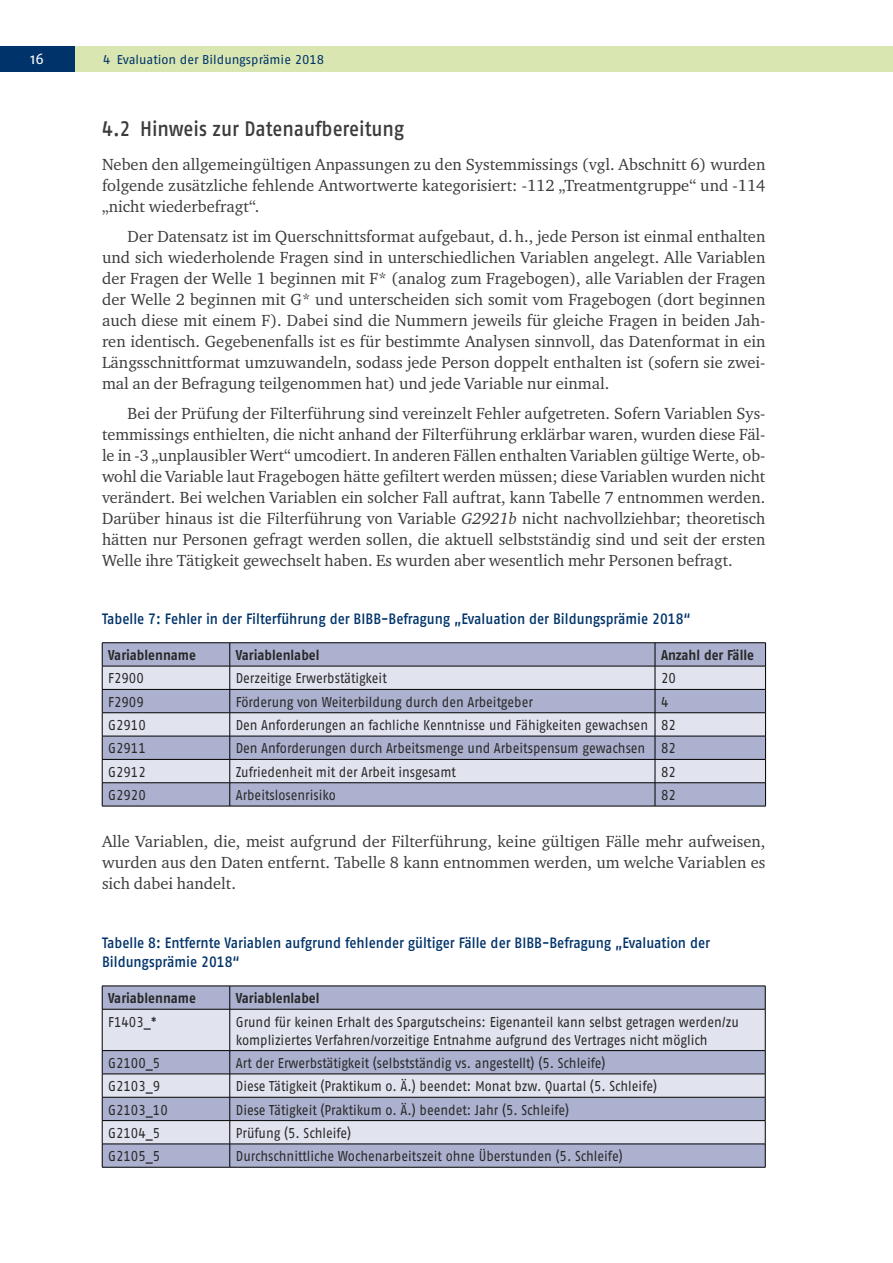
<style>
.page{position:relative;width:893px;height:1263px;background:#fff}
.page>*{position:absolute;margin:0;border:0;box-sizing:border-box;transform-origin:0 0}
.Heads_Head_2{font:500 21px "Fago Pro";letter-spacing:-.005em;color:#3c3c3b;scale:.9 1}
.flowing_text_basic_plus{font:16.5px/21px "Charter ITC Pro";color:#3c3c3b;text-align:justify}
.flowing_text_basic{font:16.5px/21px "Charter ITC Pro";color:#3c3c3b;text-align:justify}
.flowing_text_basic_plus_line{font:16.5px/21px "Charter ITC Pro";color:#3c3c3b;text-align:justify}
.t1{font:500 15px/19.5px "Fago Pro";color:#00336a;scale:.9 1}
.t2{font:15px "Fago Pro";color:#fff}
.tables_Standard_Tabelle_p{font:14.25px/18px "Fago Pro";color:#282827;scale:.9 1}
.tables_Standard_Tabelle_p-2{font:700 14.25px "Fago Pro";color:#282827;scale:.9 1}
.t3{font:12.75px "Fago Pro";color:#00336a}
.s1{font-style:italic}
</style>
<div class="page">
<div style="left:46px;top:46px;width:847px;height:26px;background:#d9e6b1"></div>
<div style="left:0;top:46px;width:74px;height:26px;background:#00336a"></div>
<svg style="left:103px;top:643px;width:662px;height:163px;background:#a5abc8"></svg>
<svg style="left:103px;top:667px;width:662px;height:115px;background:#c8ccdf"></svg>
<hr style="left:102px;top:689px;width:128px;height:1px;background:#000">
<hr style="left:230px;top:689px;width:425px;height:1px;background:#000">
<hr style="left:655px;top:689px;width:111px;height:1px;background:#000">
<hr style="left:102px;top:712px;width:128px;height:1px;background:#000">
<hr style="left:230px;top:712px;width:425px;height:1px;background:#000">
<hr style="left:655px;top:712px;width:111px;height:1px;background:#000">
<hr style="left:102px;top:736px;width:128px;height:1px;background:#000">
<hr style="left:230px;top:736px;width:425px;height:1px;background:#000">
<hr style="left:655px;top:736px;width:111px;height:1px;background:#000">
<hr style="left:102px;top:759px;width:128px;height:1px;background:#000">
<hr style="left:230px;top:759px;width:425px;height:1px;background:#000">
<hr style="left:655px;top:759px;width:111px;height:1px;background:#000">
<hr style="left:102px;top:782px;width:128px;height:1px;background:#000">
<hr style="left:230px;top:782px;width:425px;height:1px;background:#000">
<svg style="left:230px;top:643px;width:1px;height:163px"></svg>
<hr style="left:655px;top:782px;width:111px;height:1px;background:#000">
<svg style="left:655px;top:643px;width:1px;height:163px"></svg>
<hr style="left:102px;top:806px;width:128px;height:1px;background:#000">
<hr style="left:230px;top:806px;width:425px;height:1px;background:#000">
<hr style="left:655px;top:806px;width:111px;height:1px;background:#000">
<hr style="left:102px;top:642px;width:128px;height:1px;background:#000">
<svg style="left:102px;top:643px;width:1px;height:163px"></svg>
<hr style="left:230px;top:642px;width:425px;height:1px;background:#000">
<hr style="left:655px;top:642px;width:111px;height:1px;background:#000">
<svg style="left:765px;top:643px;width:1px;height:163px"></svg>
<hr style="left:102px;top:666px;width:128px;height:1px;background:#000">
<hr style="left:230px;top:666px;width:425px;height:1px;background:#000">
<hr style="left:655px;top:666px;width:111px;height:1px;background:#000">
<div style="left:103px;top:987px;width:662px;height:180px;background:#abb1cf"></div>
<svg style="left:103px;top:1010px;width:662px;height:134px;background:#cbcee0"></svg>
<svg style="left:230px;top:987px;width:1px;height:22px"></svg>
<hr style="left:102px;top:1009px;width:1px;height:41px;background:#000">
<hr style="left:230px;top:1009px;width:1px;height:41px;background:#000">
<hr style="left:765px;top:1009px;width:1px;height:41px;background:#000">
<hr style="left:102px;top:1050px;width:128px;height:1px;background:#000">
<hr style="left:230px;top:1050px;width:535px;height:1px;background:#000">
<hr style="left:102px;top:1074px;width:128px;height:1px;background:#000">
<hr style="left:230px;top:1074px;width:535px;height:1px;background:#000">
<hr style="left:102px;top:1097px;width:128px;height:1px;background:#000">
<hr style="left:230px;top:1097px;width:535px;height:1px;background:#000">
<hr style="left:102px;top:1120px;width:128px;height:1px;background:#000">
<hr style="left:230px;top:1120px;width:535px;height:1px;background:#000">
<hr style="left:102px;top:1144px;width:128px;height:1px;background:#000">
<svg style="left:102px;top:1051px;width:1px;height:116px"></svg>
<hr style="left:230px;top:1144px;width:535px;height:1px;background:#000">
<svg style="left:230px;top:1051px;width:1px;height:116px"></svg>
<svg style="left:765px;top:1051px;width:1px;height:116px"></svg>
<hr style="left:102px;top:1167px;width:128px;height:1px;background:#000">
<hr style="left:230px;top:1167px;width:535px;height:1px;background:#000">
<hr style="left:102px;top:986px;width:128px;height:1px;background:#000">
<svg style="left:102px;top:986px;width:1px;height:23px"></svg>
<hr style="left:230px;top:986px;width:535px;height:1px;background:#000">
<svg style="left:765px;top:986px;width:1px;height:23px"></svg>
<hr style="left:102px;top:1009px;width:128px;height:1px;background:#000">
<hr style="left:230px;top:1009px;width:535px;height:1px;background:#000">
<p class="t2" style="left:17px;top:50px;width:29px">1616</p>
<p class="t3" style="left:103px;top:52px;width:223px">4 Evaluation der Bildungsprämie 2018</p>
<h2 class="Heads_Head_2" style="left:102px;top:116px;width:337px">4.2 Hinweis zur Datenaufbereitung</h2>
<p class="flowing_text_basic" style="left:102px;top:153px;width:665px">Neben den allgemeingültigen Anpassungen zu den Systemmissings (vgl. Abschnitt 6) wurden folgende zusätzliche fehlende Antwortwerte kategorisiert: -112 „Treatmentgruppe“ und -114 „nicht wiederbefragt“.</p>
<p class="flowing_text_basic_plus" style="left:102px;top:225px;width:665px;text-indent:26px">Der Datensatz ist im Querschnittsformat aufgebaut, d.h., jede Person ist einmal enthalten und sich wiederholende Fragen sind in unterschiedlichen Variablen angelegt. Alle Variablen der Fragen der Welle 1 beginnen mit F* (analog zum Fragebogen), alle Variablen der Fragen der Welle 2 beginnen mit G* und unterscheiden sich somit vom Fragebogen (dort beginnen auch diese mit einem F). Dabei sind die Nummern jeweils für gleiche Fragen in beiden Jah&shy;ren identisch. Gegebenenfalls ist es für bestimmte Analysen sinnvoll, das Datenformat in ein Längsschnittformat umzuwandeln, sodass jede Person doppelt enthalten ist (sofern sie zwei&shy;mal an der Befragung teilgenommen hat) und jede Variable nur einmal.</p>
<p class="flowing_text_basic_plus" style="left:102px;top:402px;width:665px;text-indent:26px">Bei der Prüfung der Filterführung sind vereinzelt Fehler aufgetreten. Sofern Variablen Sys&shy;temmissings enthielten, die nicht anhand der Filterführung erklärbar waren, wurden diese Fäl&shy;le in -3 „unplausibler Wert“ umcodiert. In anderen Fällen enthalten Variablen gültige Werte, ob&shy;wohl die Variable laut Fragebogen hätte gefiltert werden müssen; diese Variablen wurden nicht verändert. Bei welchen Variablen ein solcher Fall auftrat, kann Tabelle 7 entnommen werden.<br>Darüber hinaus ist die Filterführung von Variable <span class="s1">G2921b</span> nicht nachvollziehbar; theoretisch hätten nur Personen gefragt werden sollen, die aktuell selbstständig sind und seit der ersten Welle ihre Tätigkeit gewechselt haben. Es wurden aber wesentlich mehr Personen befragt.</p>
<p class="t1" style="left:102px;top:609px;width:656px">Tabelle 7: Fehler in der Filterführung der BIBB-Befragung „Evaluation der Bildungsprämie 2018“</p>
<p class="tables_Standard_Tabelle_p-2" style="left:108px;top:646px;width:99px">Variablenname</p>
<p class="tables_Standard_Tabelle_p-2" style="left:236px;top:646px;width:95px">Variablenlabel</p>
<p class="tables_Standard_Tabelle_p-2" style="left:661px;top:646px;width:105px">Anzahl der Fälle</p>
<p class="tables_Standard_Tabelle_p" style="left:108px;top:669px;width:41px">F2900</p>
<p class="tables_Standard_Tabelle_p" style="left:236px;top:669px;width:169px">Derzeitige Erwerbstätigkeit</p>
<p class="tables_Standard_Tabelle_p" style="left:661px;top:669px;width:18px">20</p>
<p class="tables_Standard_Tabelle_p" style="left:108px;top:693px;width:41px">F2909</p>
<p class="tables_Standard_Tabelle_p" style="left:236px;top:693px;width:332px">Förderung von Weiterbildung durch den Arbeitgeber</p>
<p class="tables_Standard_Tabelle_p" style="left:661px;top:693px;width:10px">4</p>
<p class="tables_Standard_Tabelle_p" style="left:108px;top:716px;width:43px">G2910</p>
<p class="tables_Standard_Tabelle_p" style="left:236px;top:716px;width:460px">Den Anforderungen an fachliche Kenntnisse und Fähigkeiten gewachsen</p>
<p class="tables_Standard_Tabelle_p" style="left:661px;top:716px;width:18px">82</p>
<p class="tables_Standard_Tabelle_p" style="left:108px;top:739px;width:43px">G2911</p>
<p class="tables_Standard_Tabelle_p" style="left:236px;top:739px;width:457px">Den Anforderungen durch Arbeitsmenge und Arbeitspensum gewachsen</p>
<p class="tables_Standard_Tabelle_p" style="left:661px;top:739px;width:18px">82</p>
<p class="tables_Standard_Tabelle_p" style="left:108px;top:763px;width:43px">G2912</p>
<p class="tables_Standard_Tabelle_p" style="left:236px;top:763px;width:246px">Zufriedenheit mit der Arbeit insgesamt</p>
<p class="tables_Standard_Tabelle_p" style="left:661px;top:763px;width:18px">82</p>
<p class="tables_Standard_Tabelle_p" style="left:108px;top:786px;width:43px">G2920</p>
<p class="tables_Standard_Tabelle_p" style="left:236px;top:786px;width:113px">Arbeitslosenrisiko</p>
<p class="tables_Standard_Tabelle_p" style="left:661px;top:786px;width:18px">82</p>
<p class="flowing_text_basic_plus_line" style="left:102px;top:831px;width:665px">Alle Variablen, die, meist aufgrund der Filterführung, keine gültigen Fälle mehr aufweisen, wurden aus den Daten entfernt. Tabelle 8 kann entnommen werden, um welche Variablen es sich dabei handelt.</p>
<p class="t1" style="left:102px;top:932px;width:677px">Tabelle 8: Entfernte Variablen aufgrund fehlender gültiger Fälle der BIBB-Befragung „Evaluation der<br>Bildungsprämie 2018“</p>
<p class="tables_Standard_Tabelle_p-2" style="left:108px;top:990px;width:99px">Variablenname</p>
<p class="tables_Standard_Tabelle_p-2" style="left:236px;top:990px;width:95px">Variablenlabel</p>
<p class="tables_Standard_Tabelle_p" style="left:108px;top:1012px;width:56px">F1403_*</p>
<p class="tables_Standard_Tabelle_p" style="left:236px;top:1012px;width:561px">Grund für keinen Erhalt des Spargutscheins: Eigenanteil kann selbst getragen werden/zu kompliziertes Verfahren/vorzeitige Entnahme aufgrund des Vertrages nicht möglich</p>
<p class="tables_Standard_Tabelle_p" style="left:108px;top:1054px;width:59px">G2100_5</p>
<p class="tables_Standard_Tabelle_p" style="left:236px;top:1054px;width:412px">Art der Erwerbstätigkeit (selbstständig vs. angestellt) (5. Schleife)</p>
<p class="tables_Standard_Tabelle_p" style="left:108px;top:1077px;width:59px">G2103_9</p>
<p class="tables_Standard_Tabelle_p" style="left:236px;top:1077px;width:470px">Diese Tätigkeit (Praktikum o. Ä.) beendet: Monat bzw. Quartal (5. Schleife)</p>
<p class="tables_Standard_Tabelle_p" style="left:108px;top:1100px;width:68px">G2103_10</p>
<p class="tables_Standard_Tabelle_p" style="left:236px;top:1100px;width:372px">Diese Tätigkeit (Praktikum o. Ä.) beendet: Jahr (5. Schleife)</p>
<p class="tables_Standard_Tabelle_p" style="left:108px;top:1124px;width:59px">G2104_5</p>
<p class="tables_Standard_Tabelle_p" style="left:236px;top:1124px;width:130px">Prüfung (5. Schleife)</p>
<p class="tables_Standard_Tabelle_p" style="left:108px;top:1147px;width:59px">G2105_5</p>
<p class="tables_Standard_Tabelle_p" style="left:236px;top:1147px;width:431px">Durchschnittliche Wochenarbeitszeit ohne Überstunden (5. Schleife)</p>
</div>
